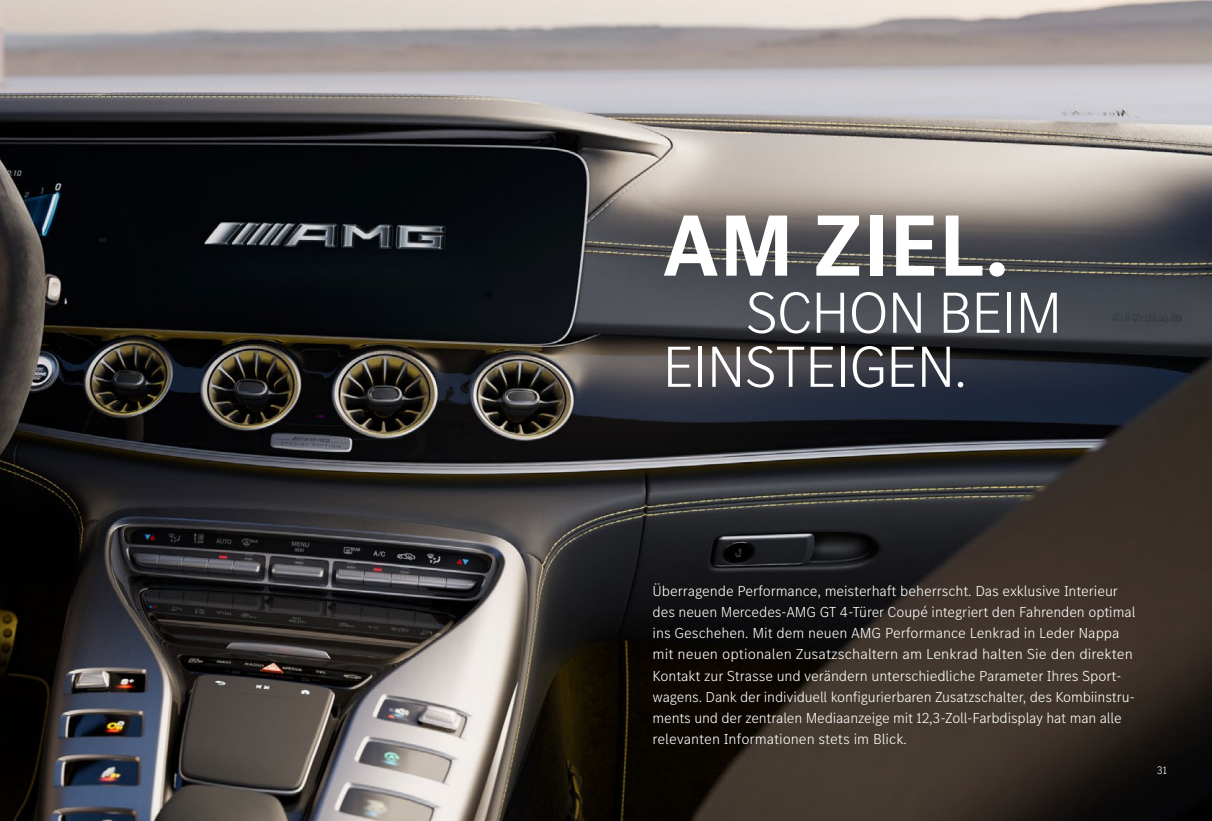
<style>
.page{position:relative;width:1212px;height:821px;background:#fff}
.page>*{position:absolute;margin:0;border:0;box-sizing:border-box;transform-origin:0 0}
.t1{font:700 90px "MB Corpo S Title";letter-spacing:.02em;color:#fff}
.t2{font:300 60px/54px "MB Corpo S Title";color:#fff}
.t3{font:300 15px/21.3px "MB Corpo S Text";letter-spacing:-.005em;color:#fff}
.t4{font:300 11.25px "MB Corpo S Text";color:#fff}
</style>
<div class="page">
<img style="left:0;top:0;width:1212px;height:821px">
<h1 class="t1" style="left:663px;top:186px;width:346px">AM ZIEL.</h1>
<h2 class="t2" style="left:663px;top:282px;width:400px;text-indent:83px">SCHON BEIM<br>EINSTEIGEN.</h2>
<p class="t3" style="left:653px;top:579px;width:484px">Überragende Performance, meisterhaft beherrscht. Das exklusive Interieur des neuen Mercedes-AMG GT 4-Türer Coupé integriert den Fahrenden optimal ins Geschehen. Mit dem neuen AMG Performance Lenkrad in Leder Nappa mit neuen optionalen Zusatzschaltern am Lenkrad halten Sie den direkten Kontakt zur Strasse und verändern unterschiedliche Parameter Ihres Sport&shy;wagens. Dank der individuell konfigurierbaren Zusatzschalter, des Kombiinstru&shy;ments und der zentralen Mediaanzeige mit 12,3-Zoll-Farbdisplay hat man alle relevanten Informationen stets im Blick.</p>
<p class="t4" style="left:1157px;top:763px;width:12px">31</p>
</div>
